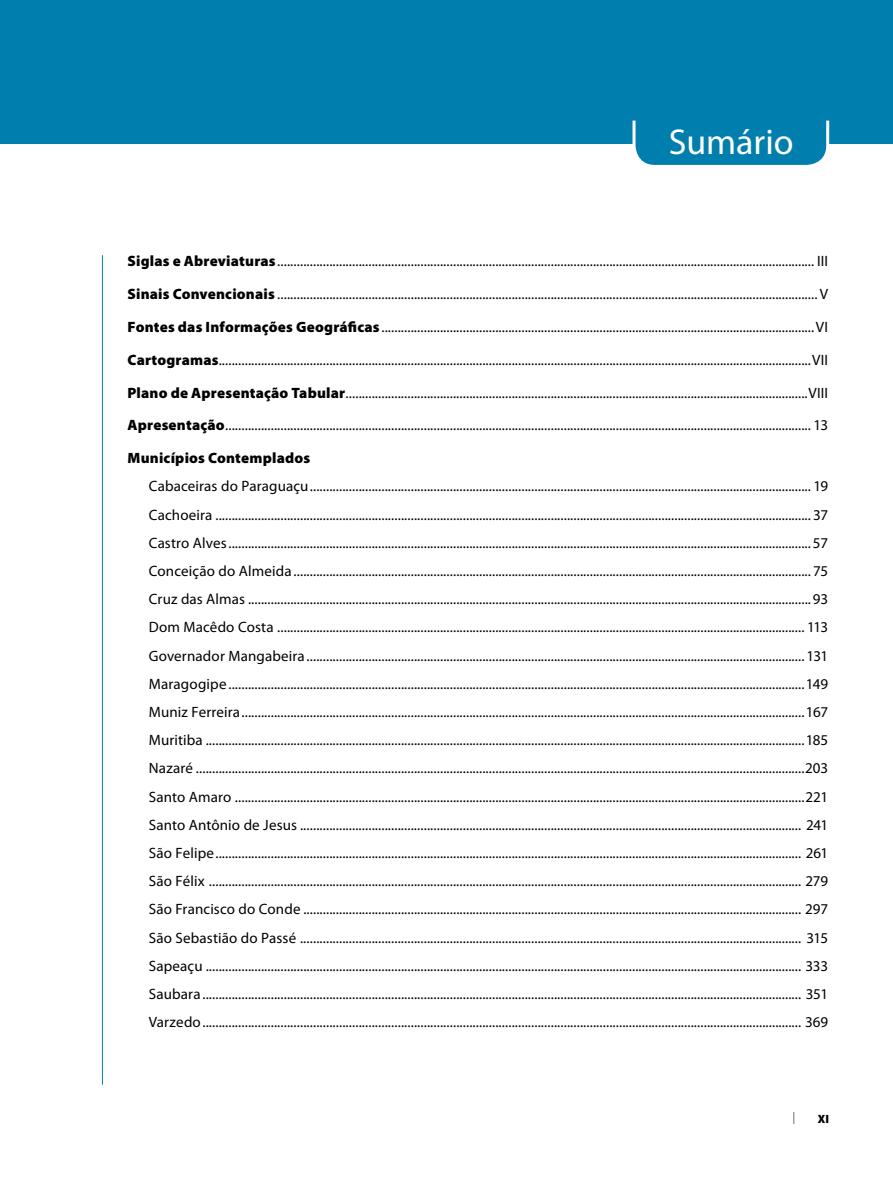
<style>
.page{position:relative;width:893px;height:1191px;background:#fff}
.page>*{position:absolute;margin:0;border:0;box-sizing:border-box;transform-origin:0 0}
.t1{font:36px "Myriad Pro";color:#fff}
.t2{font:15px/28.2px "Myriad Pro";letter-spacing:.01em;color:#000;text-align:justify}
.t3{font:900 12px "Myriad Pro";color:#000}
.t4{font:300 condensed 12px "Myriad Pro";color:#000}
.s1{font-weight:900}
</style>
<div class="page">
<div style="left:0;top:0;width:893px;height:144px;background:#007fae"></div>
<hr style="left:102px;top:255px;width:1px;height:829px;background:#007fae">
<svg style="left:632px;top:120px;width:198px;height:45px"></svg>
<h1 class="t1" style="left:669px;top:119px;width:127px">Sumário</h1>
<p class="t2" style="left:128px;top:245px;width:702px;line-height:32.7px"><span class="s1">Siglas e Abreviaturas</span>..................................................................................................................................................................... III <span class="s1">Sinais Convencionais</span> ...................................................................................................................................................................... V <span class="s1">Fontes das Informações Geográficas</span> .....................................................................................................................................VI <span class="s1">Cartogramas</span>......................................................................................................................................................................................VII <span class="s1">Plano de Apresentação Tabular</span>..............................................................................................................................................VIII <span class="s1">Apresentação</span>.................................................................................................................................................................................... 13<br><span class="s1">Municípios Contemplados</span></p>
<p class="t2" style="left:149px;top:472px;width:681px">Cabaceiras do Paraguaçu.......................................................................................................................................................... 19<br>Cachoeira ....................................................................................................................................................................................... 37<br>Castro Alves...................................................................................................................................................................................57<br>Conceição do Almeida ............................................................................................................................................................... 75<br>Cruz das Almas .............................................................................................................................................................................93<br>Dom Macêdo Costa .................................................................................................................................................................. 113<br>Governador Mangabeira......................................................................................................................................................... 131<br>Maragogipe .................................................................................................................................................................................149<br>Muniz Ferreira.............................................................................................................................................................................167<br>Muritiba ........................................................................................................................................................................................185<br>Nazaré ...........................................................................................................................................................................................203<br>Santo Amaro ...............................................................................................................................................................................221<br>Santo Antônio de Jesus .......................................................................................................................................................... 241<br>São Felipe.................................................................................................................................................................................... 261<br>São Félix ...................................................................................................................................................................................... 279<br>São Francisco do Conde ......................................................................................................................................................... 297<br>São Sebastião do Passé .......................................................................................................................................................... 315<br>Sapeaçu ....................................................................................................................................................................................... 333<br>Saubara ........................................................................................................................................................................................ 351<br>Varzedo........................................................................................................................................................................................ 369</p>
<p class="t4" style="left:793px;top:1110px;width:4px">|</p>
<p class="t3" style="left:818px;top:1110px;width:13px">XI</p>
</div>
